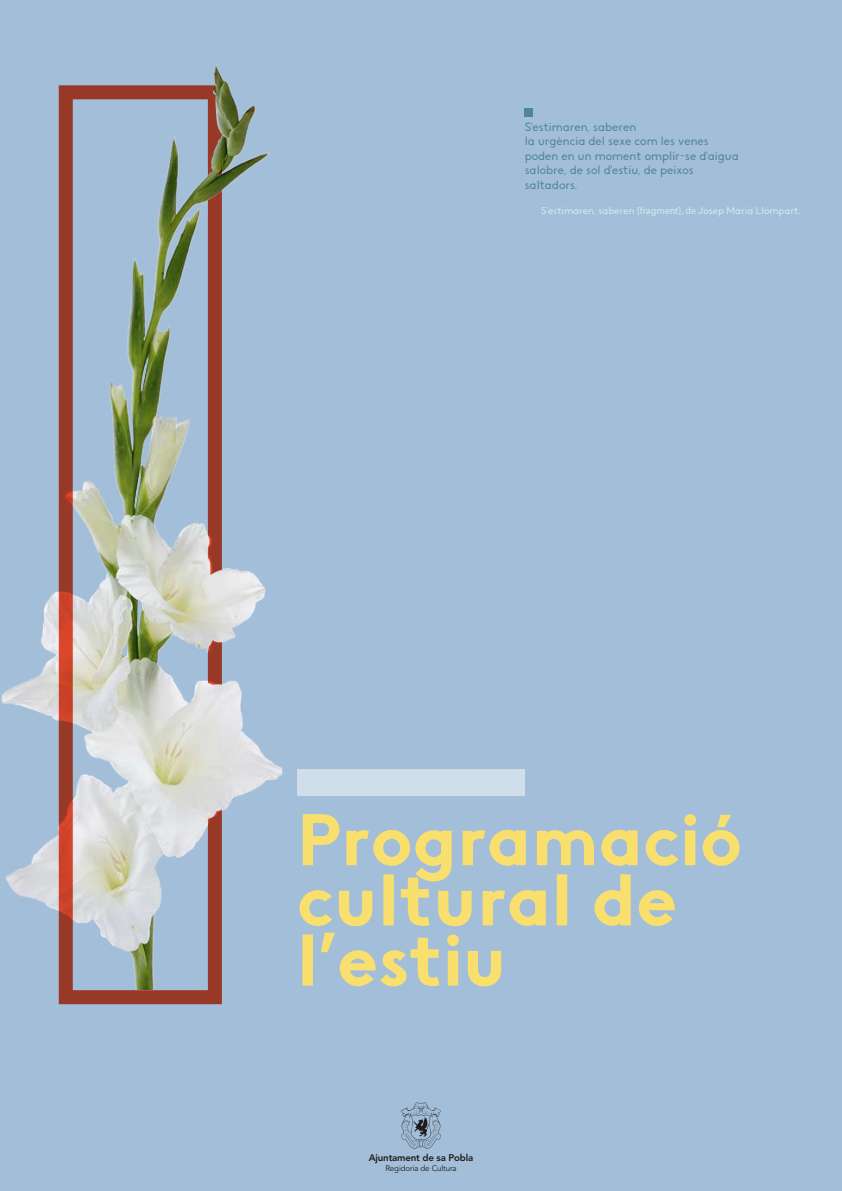
<style>
.page{position:relative;width:842px;height:1191px;background:#a3bed8}
.page>*{position:absolute;margin:0;border:0;box-sizing:border-box;transform-origin:0 0}
.t1{font:700 73.3px/60.1px "Merrant";color:#f9df6e}
.t2{font:12px/14.4px "Merrant Lithe";color:#4f8698}
.t3{font:10px "Merrant Lithe";color:#ebfdff}
.t4{font:800 9.6px "Avenir LT Std";letter-spacing:-.015em;color:#1d1d1b}
.t5{font:8px "Avenir LT Std";letter-spacing:-.015em;color:#1d1d1b}
.s1{font-family:"Myriad Pro"}
</style>
<div class="page">
<div style="left:525px;top:109px;width:8px;height:8px;background:#4f8698"></div>
<div style="left:297px;top:769px;width:228px;height:26px;background:#d0deeb"></div>
<svg style="left:401px;top:1102px;width:40px;height:46px"></svg>
<img style="left:1px;top:64px;width:326px;height:926px">
<svg style="left:59px;top:85px;width:163px;height:919px"></svg>
<svg style="left:208px;top:190px;width:14px;height:384px;background:#983c2a"></svg>
<svg style="left:218px;top:163px;width:4px;height:14px"></svg>
<svg style="left:141px;top:427px;width:12px;height:40px"></svg>
<svg style="left:137px;top:599px;width:5px;height:36px"></svg>
<svg style="left:134px;top:473px;width:7px;height:34px"></svg>
<svg style="left:141px;top:358px;width:7px;height:33px"></svg>
<svg style="left:121px;top:644px;width:6px;height:12px"></svg>
<p class="t2" style="left:525px;top:119px;width:216px">S'estimaren, saberen<br>la urgència del sexe com les venes poden en un moment omplir-se d'aigua salobre, de sol d'estiu, de peixos saltadors.</p>
<p class="t3" style="left:541px;top:203px;width:260px">S’estimaren, saberen <span class="s1">[fragment], de</span> Josep Maria Llompart.</p>
<h1 class="t1" style="left:297px;top:807px;width:447px">Programació cultural de l’estiu</h1>
<p class="t4" style="left:369px;top:1151px;width:106px">Ajuntament de sa Pobla</p>
<p class="t5" style="left:385px;top:1163px;width:73px">Regidoria de Cultura</p>
</div>
